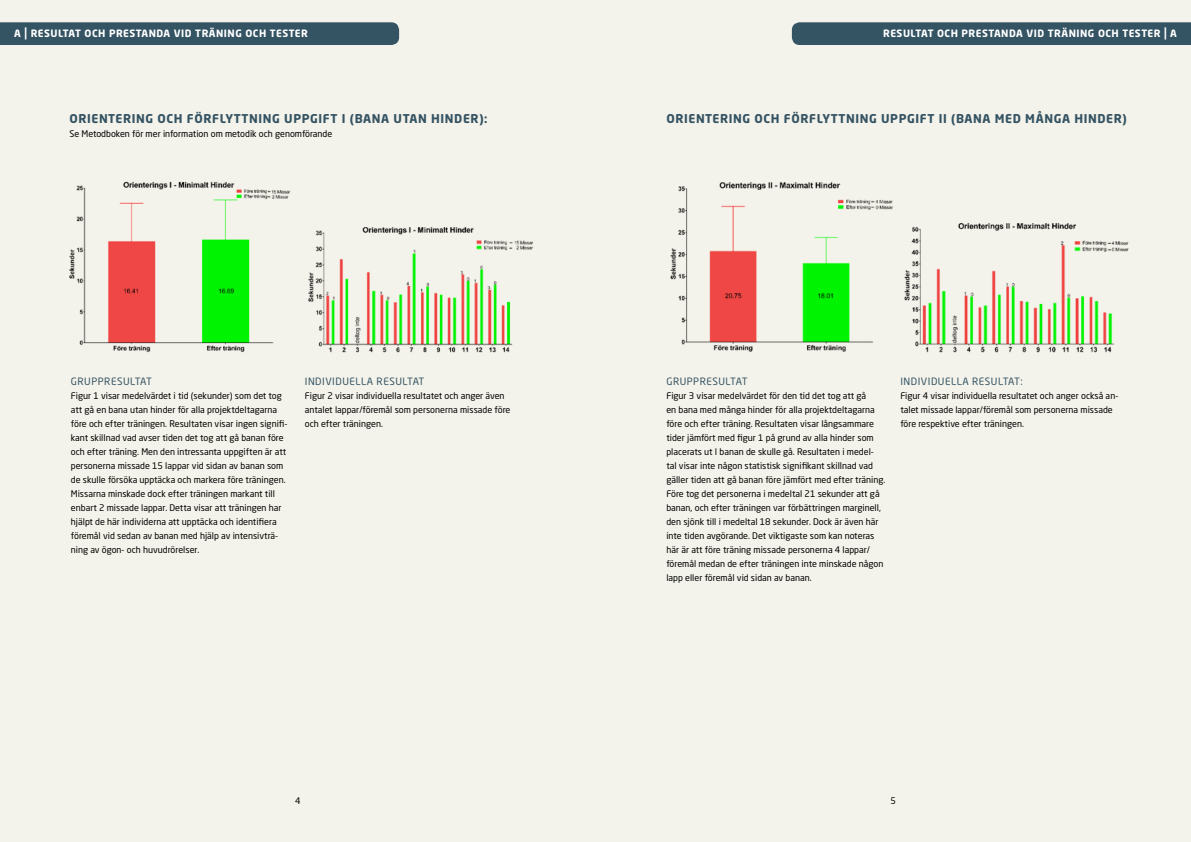
<style>
.page{position:relative;width:1191px;height:842px;background:#f4f3eb}
.page>*{position:absolute;margin:0;border:0;box-sizing:border-box;transform-origin:0 0}
.t1{font:700 12px "Neo Sans Pro";letter-spacing:.05em;color:#345363}
.t2{font:700 10px "Neo Sans Pro";letter-spacing:.05em;color:#fff}
.t3{font:10px "Neo Sans Pro";letter-spacing:.05em;color:#345363}
.t4{font:9px/14px "Neo Sans Pro";color:#000}
.s1{font-size:13px}
</style>
<div class="page">
<img style="left:69px;top:181px;width:221px;height:172px">
<img style="left:308px;top:227px;width:225px;height:126px">
<img style="left:904px;top:223px;width:225px;height:130px">
<div style="left:0;top:22px;width:399px;height:23px;background:#345363"></div>
<div style="left:792px;top:22px;width:399px;height:23px;background:#345363"></div>
<img style="left:670px;top:182px;width:223px;height:170px">
<p class="t2" style="left:14px;top:27px;width:295px">A <span class="s1">|</span> RESULTAT OCH PRESTANDA VID TRÄNING OCH TESTER</p>
<p class="t2" style="left:883px;top:27px;width:295px">RESULTAT OCH PRESTANDA VID TRÄNING OCH TESTER <span class="s1">|</span> A</p>
<h1 class="t1" style="left:69px;top:110px;width:419px">ORIENTERING OCH FÖRFLYTTNING UPPGIFT I (BANA UTAN HINDER):</h1>
<p class="t4" style="left:69px;top:126px;width:264px">Se Metodboken för mer information om metodik och genomförande</p>
<p class="t3" style="left:71px;top:376px;width:83px">GRUPPRESULTAT</p>
<p class="t4" style="left:71px;top:389px;width:218px">Figur 1 visar medelvärdet i tid (sekunder) som det tog att gå en bana utan hinder för alla projektdeltagarna före och efter träningen. Resultaten visar ingen signifi&shy;kant skillnad vad avser tiden det tog att gå banan före och efter träning. Men den intressanta uppgiften är att personerna missade 15 lappar vid sidan av banan som de skulle försöka upptäcka och markera före träningen.<br>Missarna minskade dock efter träningen markant till enbart 2 missade lappar. Detta visar att träningen har hjälpt de här individerna att upptäcka och identifiera föremål vid sedan av banan med hjälp av intensivträ&shy;ning av ögon- och huvudrörelser.</p>
<p class="t3" style="left:305px;top:376px;width:121px">INDIVIDUELLA RESULTAT</p>
<p class="t4" style="left:305px;top:389px;width:207px">Figur 2 visar individuella resultatet och anger även antalet lappar/föremål som personerna missade före och efter träningen.</p>
<h1 class="t1" style="left:666px;top:110px;width:462px">ORIENTERING OCH FÖRFLYTTNING UPPGIFT II (BANA MED MÅNGA HINDER)</h1>
<p class="t3" style="left:666px;top:376px;width:83px">GRUPPRESULTAT</p>
<p class="t4" style="left:666px;top:389px;width:221px">Figur 3 visar medelvärdet för den tid det tog att gå<br>en bana med många hinder för alla projektdeltagarna före och efter träning. Resultaten visar långsammare tider jämfört med figur 1 på grund av alla hinder som placerats ut I banan de skulle gå. Resultaten i medel&shy;tal visar inte någon statistisk signifikant skillnad vad gäller tiden att gå banan före jämfört med efter träning.<br>Före tog det personerna i medeltal 21 sekunder att gå banan, och efter träningen var förbättringen marginell, den sjönk till i medeltal 18 sekunder. Dock är även här inte tiden avgörande. Det viktigaste som kan noteras här är att före träning missade personerna 4 lappar/ föremål medan de efter träningen inte minskade någon lapp eller föremål vid sidan av banan.</p>
<p class="t3" style="left:900px;top:376px;width:124px">INDIVIDUELLA RESULTAT:</p>
<p class="t4" style="left:900px;top:389px;width:219px">Figur 4 visar individuella resultatet och anger också an&shy;talet missade lappar/föremål som personerna missade före respektive efter träningen.</p>
<p class="t4" style="left:295px;top:793px;width:7px">4</p>
<p class="t4" style="left:890px;top:793px;width:7px">5</p>
</div>
